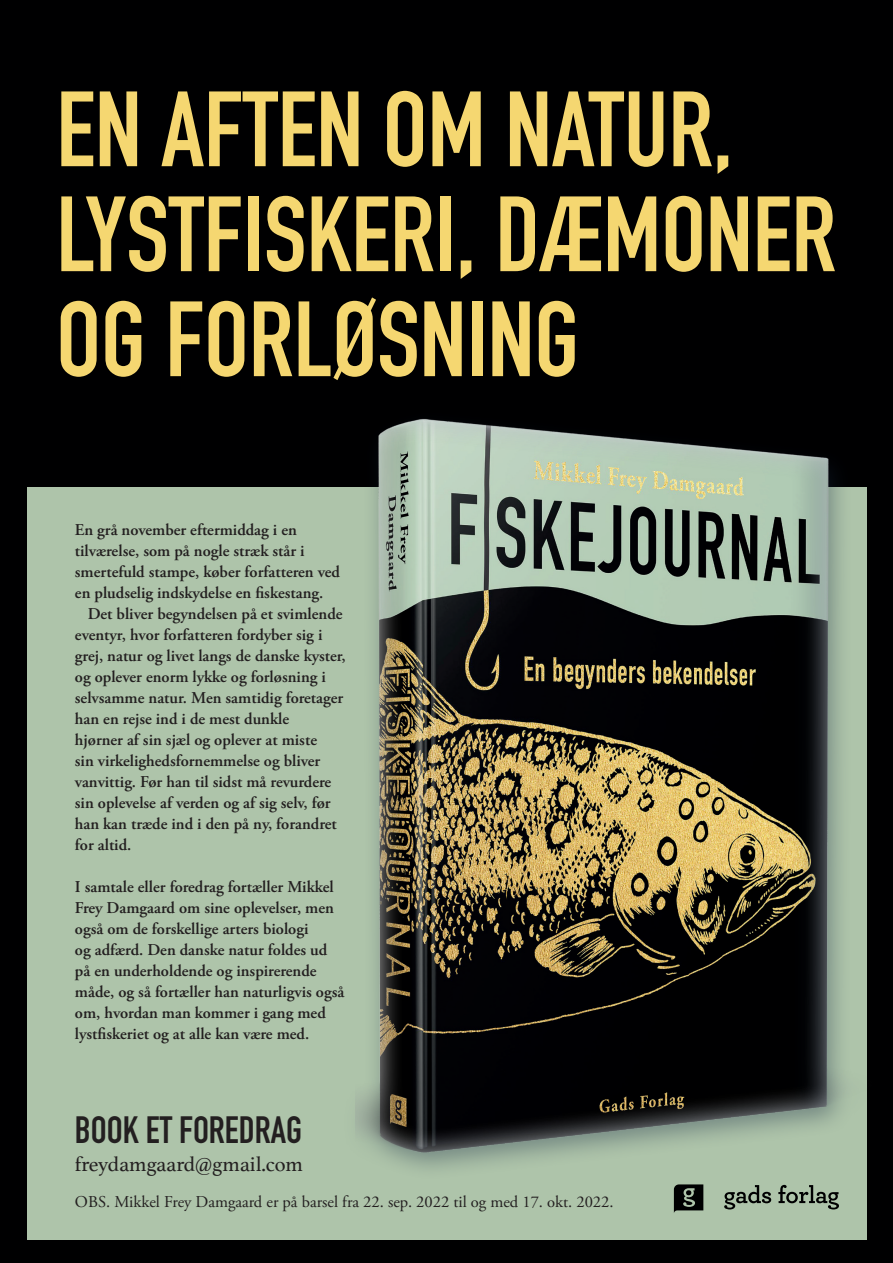
<style>
.page{position:relative;width:893px;height:1263px;background:#000001}
.page>*{position:absolute;margin:0;border:0;box-sizing:border-box;transform-origin:0 0}
.Brødtekst_JA{font:700 105px "DIN Condensed";color:#f5d771}
.Brødtekst_JA-2{font:700 37.5px "DIN Condensed";color:#231f20}
.Brødtekst_JA-3{font:21px "Athelas";color:#231f20}
.Brødtekst_JA-4{font:600 16.5px/21px "Adobe Garamond Pro";color:#231f20}
.Brødtekst_JA-5{font:16.5px "Adobe Garamond Pro";color:#231f20}
</style>
<div class="page">
<div style="left:27px;top:102px;width:839px;height:1137px;background:#aec4aa"></div>
<div style="left:27px;top:28px;width:839px;height:459px;background:#000001"></div>
<svg style="left:724px;top:1185px;width:47px;height:24px"></svg>
<svg style="left:778px;top:1185px;width:61px;height:24px"></svg>
<svg style="left:674px;top:1184px;width:29px;height:29px"></svg>
<div style="left:341px;top:408px;width:539px;height:772px;background:#172942;opacity:.38"></div>
<div style="left:354px;top:391px;width:519px;height:781px;background:#172942;opacity:.25"></div>
<p class="Brødtekst_JA" style="left:56px;top:59px;width:678px">EN AFTEN OM NATUR,</p>
<p class="Brødtekst_JA" style="left:56px;top:164px;width:781px">LYSTFISKERI, DÆMONER</p>
<p class="Brødtekst_JA" style="left:56px;top:269px;width:524px">OG FORLØSNING</p>
<p class="Brødtekst_JA-4" style="left:75px;top:519px;width:267px">En grå november eftermiddag i en tilværelse, som på nogle stræk står i smertefuld stampe, køber forfatteren ved en pludselig indskydelse en fiskestang.</p>
<p class="Brødtekst_JA-4" style="left:75px;top:603px;width:272px;text-indent:13px">Det bliver begyndelsen på et svimlende eventyr, hvor forfatteren fordyber sig i grej, natur og livet langs de danske kyster, og oplever enorm lykke og forløsning i selvsamme natur. Men samtidig foretager han en rejse ind i de mest dunkle<br>hjørner af sin sjæl og oplever at miste<br>sin virkelighedsfornemmelse og bliver vanvittig. Før han til sidst må revurdere sin oplevelse af verden og af sig selv, før han kan træde ind i den på ny, forandret for altid.</p>
<p class="Brødtekst_JA-4" style="left:75px;top:876px;width:271px">I samtale eller foredrag fortæller Mikkel Frey Damgaard om sine oplevelser, men også om de forskellige arters biologi<br>og adfærd. Den danske natur foldes ud på en underholdende og inspirerende måde, og så fortæller han naturligvis også om, hvordan man kommer i gang med lystfiskeriet og at alle kan være med.</p>
<p class="Brødtekst_JA-2" style="left:75px;top:1105px;width:229px">BOOK ET FOREDRAG</p>
<p class="Brødtekst_JA-3" style="left:75px;top:1147px;width:230px">freydamgaard@gmail.com</p>
<p class="Brødtekst_JA-5" style="left:75px;top:1192px;width:540px">OBS. Mikkel Frey Damgaard er på barsel fra 22. sep. 2022 til og med 17. okt. 2022.</p>
</div>
